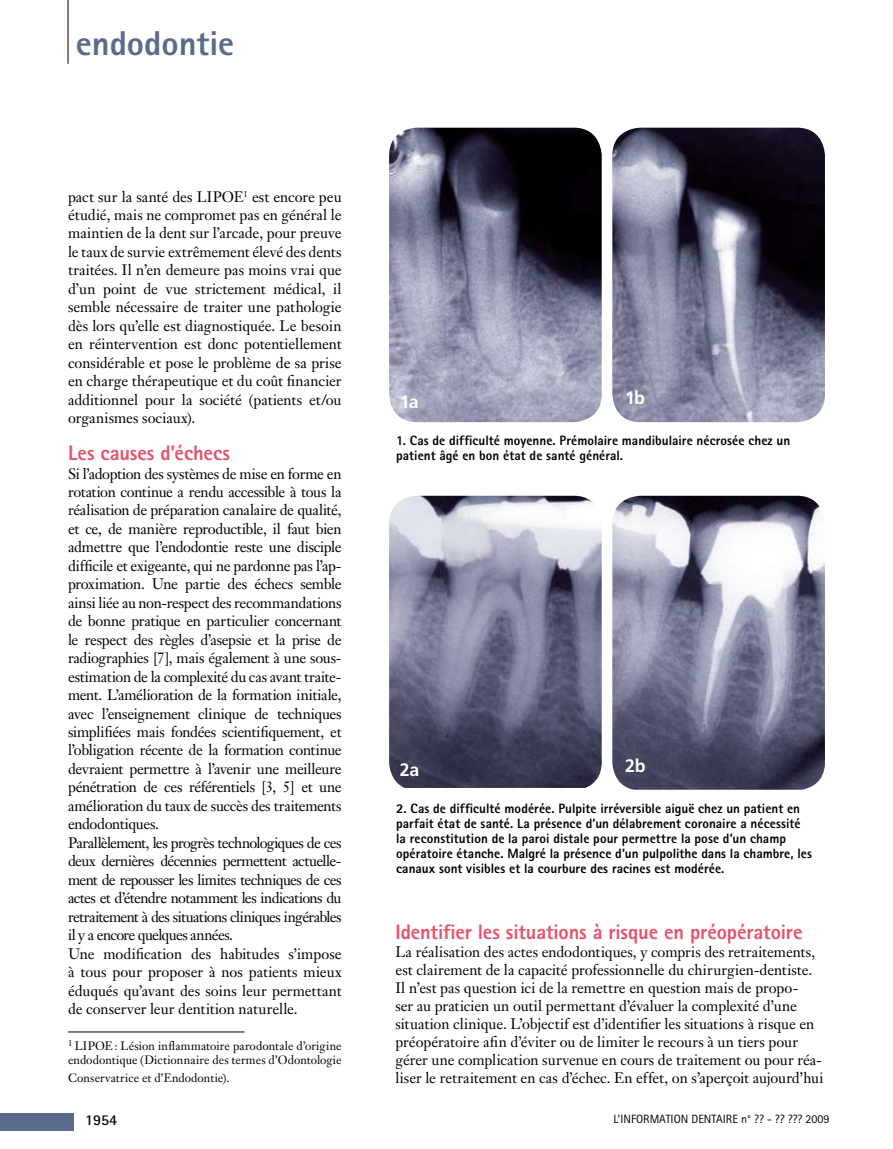
<style>
.page{position:relative;width:893px;height:1149px;background:#fff}
.page>*{position:absolute;margin:0;border:0;box-sizing:border-box;transform-origin:0 0}
.t1{font:800 34.5px "Rotis Sans Serif";color:#5a6c8a}
.t2{font:800 21px "Rotis Sans Serif";letter-spacing:-.005em;color:#e8526b}
.t3{font:700 18px "Frutiger";letter-spacing:-.025em;color:#fff}
.t4{font:15px/18.5px "Janson Text";letter-spacing:-.015em;color:#000}
.t5{font:700 15px "Rotis Sans Serif";color:#000}
.t6{font:800 13.5px/15px "Rotis Sans Serif";letter-spacing:.005em;color:#000}
.t7{font:12px/13.5px "Janson Text";letter-spacing:.005em;color:#000}
.t8{font:12px "Rotis Sans Serif";color:#000}
</style>
<div class="page">
<img style="left:389px;top:128px;width:213px;height:294px">
<img style="left:389px;top:495px;width:213px;height:292px">
<img style="left:612px;top:128px;width:213px;height:294px">
<img style="left:612px;top:495px;width:213px;height:294px">
<div style="left:0;top:1113px;width:74px;height:17px;background:#5a6c8a"></div>
<hr style="left:68px;top:0;width:1px;height:64px;background:#000">
<hr style="left:68px;top:1031px;width:176px;height:1px;background:#000">
<h1 class="t1" style="left:76px;top:21px;width:160px">endodontie</h1>
<p class="t4" style="left:68px;top:187px;width:275px;text-align:justify">pact sur la santé des LIPOE<sup>1</sup> est encore peu étudié, mais ne compromet pas en général le maintien de la dent sur l’arcade, pour preuve le taux de survie extrêmement élevé des dents traitées. Il n’en demeure pas moins vrai que d’un point de vue strictement médical, il semble nécessaire de traiter une pathologie dès lors qu’elle est diagnostiquée. Le besoin en réintervention est donc potentiellement considérable et pose le problème de sa prise en charge thérapeutique et du coût financier additionnel pour la société (patients et/ou organismes sociaux).</p>
<h2 class="t2" style="left:68px;top:439px;width:164px">Les causes d’échecs</h2>
<p class="t4" style="left:68px;top:464px;width:275px">Si l’adoption des systèmes de mise en forme en rotation continue a rendu accessible à tous la réalisation de préparation canalaire de qualité, et ce, de manière reproductible, il faut bien admettre que l’endodontie reste une disciple difficile et exigeante, qui ne pardonne pas l’ap&shy;proximation. Une partie des échecs semble ainsi liée au non-respect des recommandations de bonne pratique en particulier concernant le respect des règles d’asepsie et la prise de radiographies [7], mais également à une sous&shy;estimation de la complexité du cas avant traite&shy;ment. L’amélioration de la formation initiale, avec l’enseignement clinique de techniques simplifiées mais fondées scientifiquement, et l’obligation récente de la formation continue devraient permettre à l’avenir une meilleure pénétration de ces référentiels [3, 5] et une amélioration du taux de succès des traitements endodontiques.<br>Parallèlement, les progrès technologiques de ces deux dernières décennies permettent actuelle&shy;ment de repousser les limites techniques de ces actes et d’étendre notamment les indications du retraitement à des situations cliniques ingérables il y a encore quelques années.<br>Une modification des habitudes s’impose à tous pour proposer à nos patients mieux éduqués qu’avant des soins leur permettant de conserver leur dentition naturelle.</p>
<p class="t7" style="left:68px;top:1039px;width:275px"><sup>1</sup> LIPOE: Lésion inflammatoire parodontale d’origine endodontique (Dictionnaire des termes d’Odontologie</p>
<p class="t7" style="left:68px;top:1070px;width:163px">Conservatrice et d’Endodontie).</p>
<p class="t3" style="left:400px;top:391px;width:20px">1a</p>
<p class="t3" style="left:625px;top:387px;width:21px">1b</p>
<p class="t6" style="left:396px;top:432px;width:396px">1. Cas de difficulté moyenne. Prémolaire mandibulaire nécrosée chez un patient âgé en bon état de santé général.</p>
<p class="t3" style="left:400px;top:759px;width:21px">2a</p>
<p class="t3" style="left:625px;top:755px;width:22px">2b</p>
<p class="t6" style="left:396px;top:800px;width:417px">2. Cas de difficulté modérée. Pulpite irréversible aiguë chez un patient en parfait état de santé. La présence d’un délabrement coronaire a nécessité la reconstitution de la paroi distale pour permettre la pose d’un champ opératoire étanche. Malgré la présence d’un pulpolithe dans la chambre, les canaux sont visibles et la courbure des racines est modérée.</p>
<h2 class="t2" style="left:395px;top:918px;width:409px">Identifier les situations à risque en préopératoire</h2>
<p class="t4" style="left:395px;top:942px;width:430px;line-height:18px">La réalisation des actes endodontiques, y compris des retraitements, est clairement de la capacité professionnelle du chirurgien-dentiste.<br>Il n’est pas question ici de la remettre en question mais de propo-<br>ser au praticien un outil permettant d’évaluer la complexité d’une situation clinique. L’objectif est d’identifier les situations à risque en préopératoire afin d’éviter ou de limiter le recours à un tiers pour gérer une complication survenue en cours de traitement ou pour réa&shy;liser le retraitement en cas d’échec. En effet, on s’aperçoit aujourd’hui</p>
<p class="t5" style="left:85px;top:1110px;width:34px">1954</p>
<p class="t8" style="left:613px;top:1111px;width:218px">L’INFORMATION DENTAIRE n° ?? - ?? ??? 2009</p>
</div>
